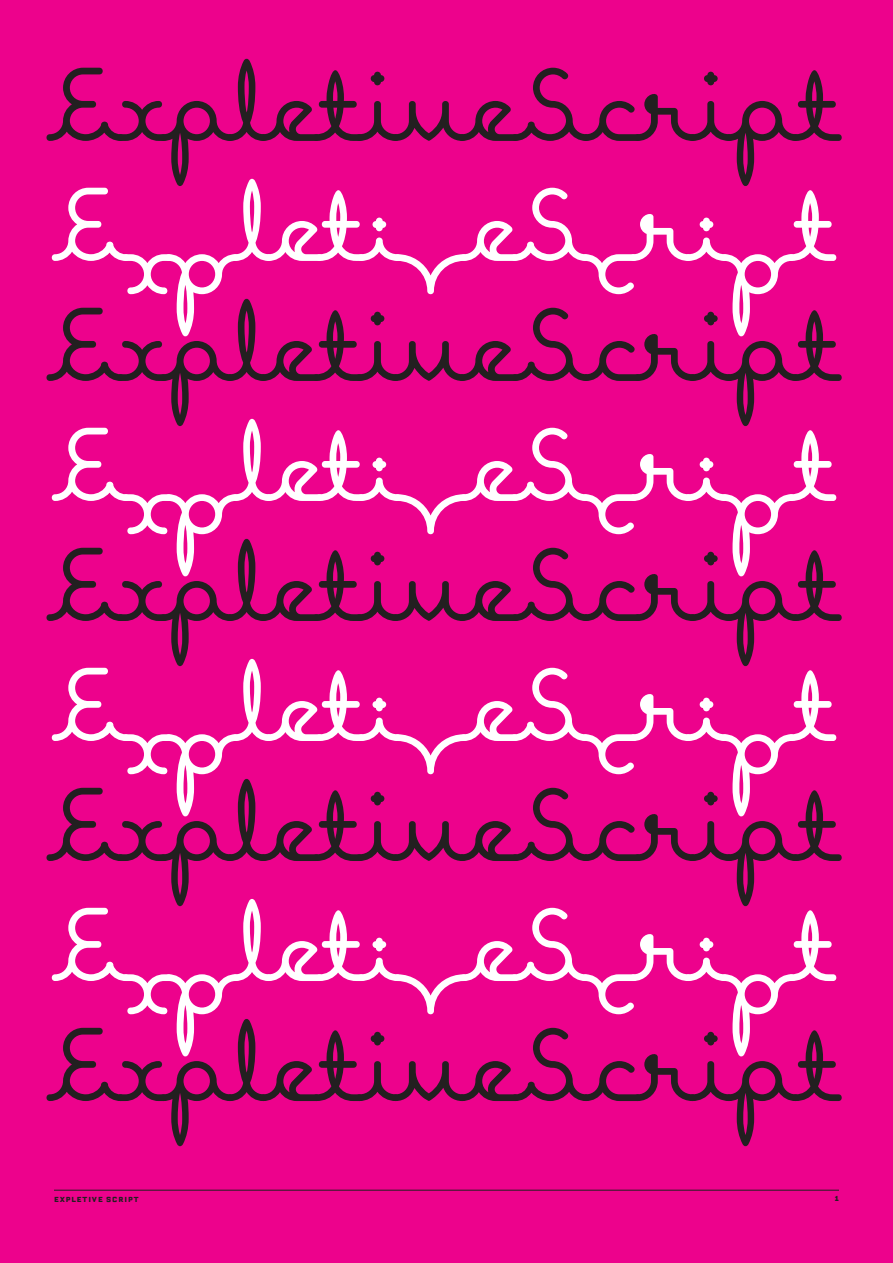
<style>
.page{position:relative;width:893px;height:1263px;background:#ed028c}
.page>*{position:absolute;margin:0;border:0;box-sizing:border-box;transform-origin:0 0}
.t1{font:120px "Expletive Script";color:#231f20}
.t2{font:120px "Expletive Script Alternate";color:#fff}
.t3{font:900 9px "Bourgeois";letter-spacing:.1em;color:#231f20}
</style>
<div class="page">
<hr style="left:54px;top:1190px;width:785px;height:1px;background:#231f20">
<p class="t1" style="left:50px;top:44px;width:790px">ExpletiveScript</p>
<p class="t2" style="left:55px;top:149px;width:779px">ExpletiveScript</p>
<p class="t1" style="left:50px;top:284px;width:790px">ExpletiveScript</p>
<p class="t2" style="left:55px;top:389px;width:779px">ExpletiveScript</p>
<p class="t1" style="left:50px;top:524px;width:790px">ExpletiveScript</p>
<p class="t2" style="left:55px;top:629px;width:779px">ExpletiveScript</p>
<p class="t1" style="left:50px;top:764px;width:790px">ExpletiveScript</p>
<p class="t2" style="left:55px;top:869px;width:779px">ExpletiveScript</p>
<p class="t1" style="left:50px;top:1004px;width:790px">ExpletiveScript</p>
<p class="t3" style="left:54px;top:1194px;width:86px">EXPLETIVE SCRIPT</p>
<p class="t3" style="left:835px;top:1193px;width:6px">1</p>
</div>
